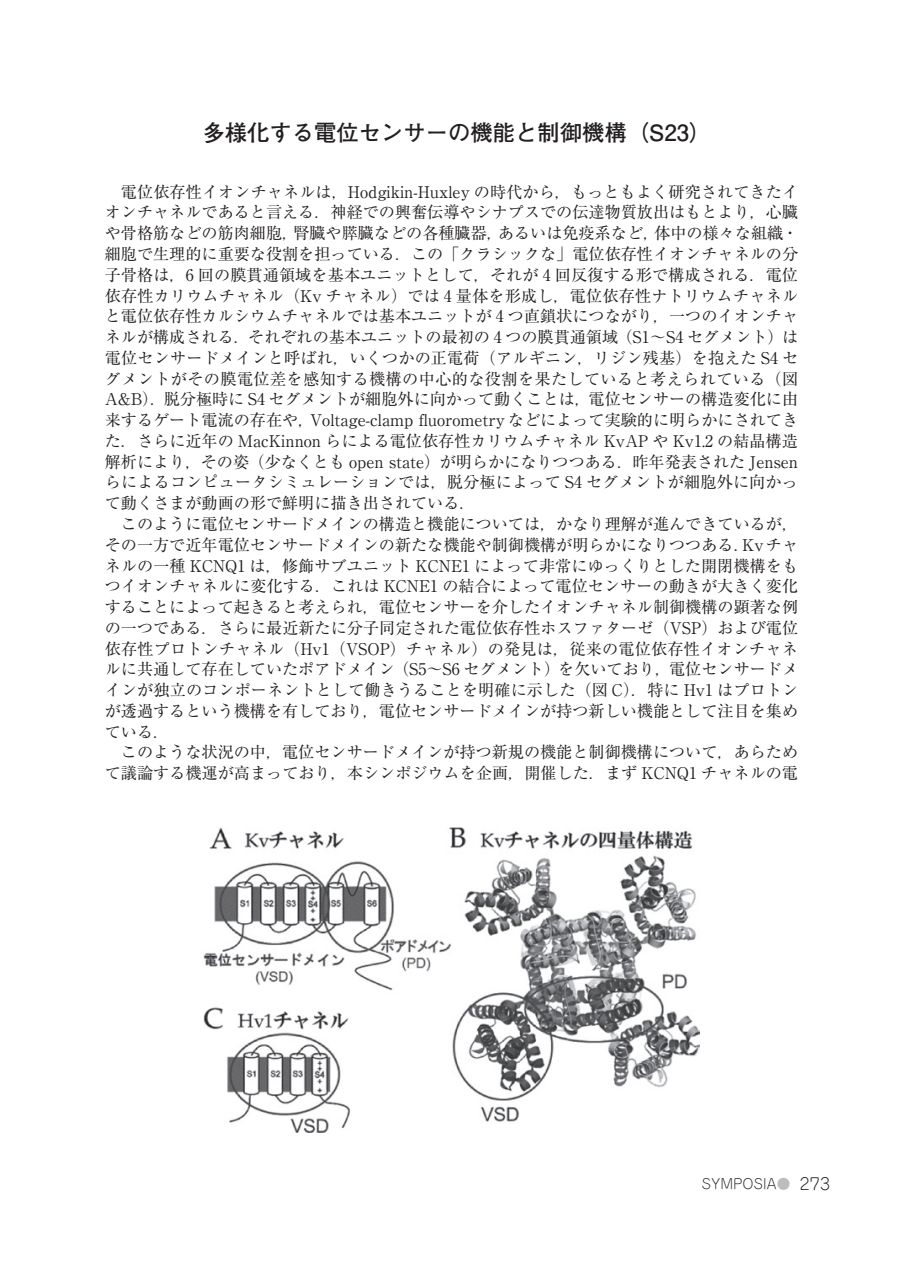
<style>
.page{position:relative;width:903px;height:1275px;background:#fff}
.page>*{position:absolute;margin:0;border:0;box-sizing:border-box;transform-origin:0 0}
.t1{font:700 22.4px "Futo Go B101 Pro";color:#231f20}
.t2{font:16.1px/20.8px "Ryumin Pro";color:#231f20;text-align:justify}
.t3{font:300 13.65px "Jun 101 Pro";color:#231f20}
.s1{color:#bcbdc0}
.s2{font-size:16.1px}
</style>
<div class="page">
<img style="left:203px;top:827px;width:496px;height:305px">
<h1 class="t1" style="left:203px;top:114px;width:510px">多様化する電位センサーの機能と制御機構（S23）</h1>
<p class="t2" style="left:105px;top:180px;width:695px;text-indent:16px">電位依存性イオンチャネルは，Hodgikin-Huxley の時代から，もっともよく研究されてきたイオンチャネルであると言える．神経での興奮伝導やシナプスでの伝達物質放出はもとより，心臓や骨格筋などの筋肉細胞，腎臓や膵臓などの各種臓器，あるいは免疫系など，体中の様々な組織・細胞で生理的に重要な役割を担っている．この「クラシックな」電位依存性イオンチャネルの分子骨格は，6 回の膜貫通領域を基本ユニットとして，それが 4 回反復する形で構成される．電位依存性カリウムチャネル（Kv チャネル）では 4 量体を形成し，電位依存性ナトリウムチャネルと電位依存性カルシウムチャネルでは基本ユニットが 4 つ直鎖状につながり，一つのイオンチャネルが構成される．それぞれの基本ユニットの最初の 4 つの膜貫通領域（S1～S4 セグメント）は電位センサードメインと呼ばれ，いくつかの正電荷（アルギニン，リジン残基）を抱えた S4 セグメントがその膜電位差を感知する機構の中心的な役割を果たしていると考えられている（図A&amp;B）．脱分極時に S4 セグメントが細胞外に向かって動くことは，電位センサーの構造変化に由来するゲート電流の存在や，Voltage-clamp fluorometry などによって実験的に明らかにされてきた．さらに近年の MacKinnon らによる電位依存性カリウムチャネル KvAP や Kv1.2 の結晶構造解析により，その姿（少なくとも open state）が明らかになりつつある．昨年発表された Jensenらによるコンピュータシミュレーションでは，脱分極によって S4 セグメントが細胞外に向かって動くさまが動画の形で鮮明に描き出されている．</p>
<p class="t2" style="left:105px;top:512px;width:695px;text-indent:16px">このように電位センサードメインの構造と機能については，かなり理解が進んできているが，その一方で近年電位センサードメインの新たな機能や制御機構が明らかになりつつある．Kvチャネルの一種 KCNQ1 は，修飾サブユニット KCNE1 によって非常にゆっくりとした開閉機構をもつイオンチャネルに変化する．これは KCNE1 の結合によって電位センサーの動きが大きく変化することによって起きると考えられ，電位センサーを介したイオンチャネル制御機構の顕著な例の一つである．さらに最近新たに分子同定された電位依存性ホスファターゼ（VSP）および電位依存性プロトンチャネル（Hv1（VSOP）チャネル）の発見は，従来の電位依存性イオンチャネルに共通して存在していたポアドメイン（S5～S6 セグメント）を欠いており，電位センサードメインが独立のコンポーネントとして働きうることを明確に示した（図 C）．特に Hv1 はプロトンが透過するという機構を有しており，電位センサードメインが持つ新しい機能として注目を集めている．</p>
<p class="t2" style="left:105px;top:741px;width:695px;text-align:right">このような状況の中，電位センサードメインが持つ新規の機能と制御機構について，あらためて議論する機運が高まっており，本シンポジウムを企画，開催した．まず KCNQ1 チャネルの電</p>
<p class="t3" style="left:702px;top:1173px;width:130px">SYMPOSIA<span class="s1">●</span> <span class="s2">273</span></p>
</div>
